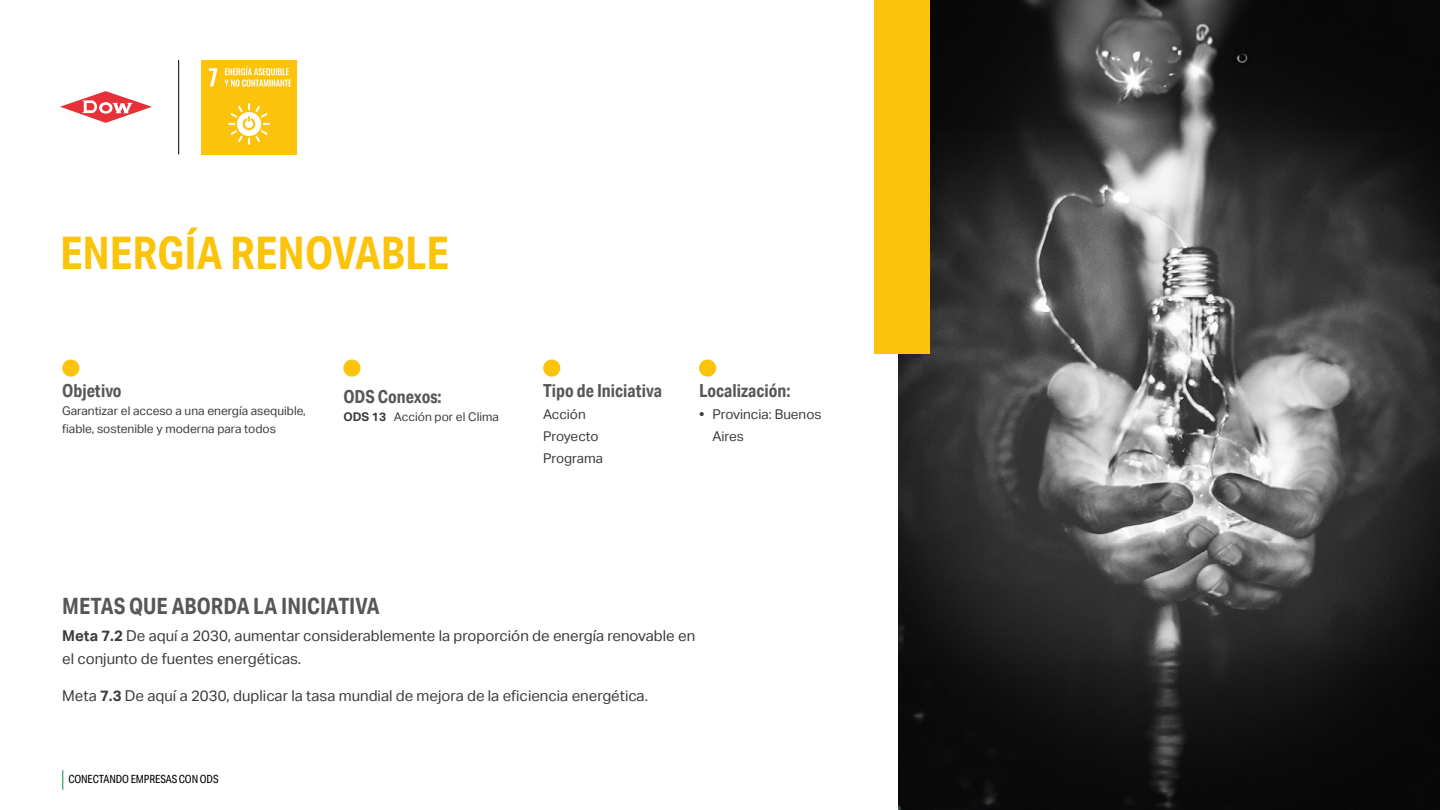
<style>
.page{position:relative;width:1440px;height:810px;background:#fff}
.page>*{position:absolute;margin:0;border:0;box-sizing:border-box;transform-origin:0 0}
.t1{font:700 45px "Aktiv Grotesk Cd";color:#fcc30b}
.t2{font:700 22.5px "Aktiv Grotesk Cd";color:#575756}
.t3{font:700 18px "Aktiv Grotesk Cd";color:#575756}
.t4{font:15px/23.2px "Aktiv Grotesk";color:#3c3c3b}
.t5{font:13.5px/21.8px "Aktiv Grotesk";color:#3c3c3b}
.t6{font:12px/18px "Aktiv Grotesk";color:#3c3c3b}
.t7{font:11.25px "Aktiv Grotesk Cd";letter-spacing:-.01em;color:#000}
.s1{font-weight:700}
</style>
<div class="page">
<svg style="left:62px;top:770px;width:1px;height:20px"></svg>
<img style="left:898px;top:0;width:542px;height:810px">
<div style="left:874px;top:0;width:56px;height:354px;background:#fcc30b"></div>
<div style="left:62px;top:360px;width:17px;height:17px;background:#fcc30b;border-radius:50%"></div>
<div style="left:699px;top:360px;width:17px;height:17px;background:#fcc30b;border-radius:50%"></div>
<img style="left:202px;top:60px;width:95px;height:95px">
<hr style="left:179px;top:60px;width:1px;height:94px;background:#000">
<div style="left:343px;top:360px;width:17px;height:17px;background:#fcc30b;border-radius:50%"></div>
<svg style="left:60px;top:91px;width:92px;height:32px"></svg>
<div style="left:543px;top:360px;width:17px;height:17px;background:#fcc30b;border-radius:50%"></div>
<h1 class="t1" style="left:60px;top:225px;width:391px">ENERGÍA RENOVABLE</h1>
<p class="t3" style="left:62px;top:380px;width:61px">Objetivo</p>
<p class="t6" style="left:62px;top:402px;width:245px">Garantizar el acceso a una energía asequible, fiable, sostenible y moderna para todos</p>
<p class="t3" style="left:343px;top:385px;width:100px">ODS Conexos:</p>
<p class="t6" style="left:343px;top:408px;width:157px"><span class="s1">ODS 13</span> Acción por el Clima</p>
<p class="t3" style="left:543px;top:380px;width:120px">Tipo de Iniciativa</p>
<p class="t5" style="left:543px;top:404px;width:61px">Acción<br>Proyecto<br>Programa</p>
<p class="t3" style="left:699px;top:380px;width:93px">Localización:</p>
<p class="t5" style="left:712px;top:404px;width:110px;text-indent:-14px"><span class="s1">•</span> Provincia: Buenos<br>Aires</p>
<h2 class="t2" style="left:62px;top:592px;width:319px">METAS QUE ABORDA LA INICIATIVA</h2>
<p class="t4" style="left:62px;top:624px;width:635px"><span class="s1">Meta 7.2</span> De aquí a 2030, aumentar considerablemente la proporción de energía renovable en el conjunto de fuentes energéticas.</p>
<p class="t4" style="left:62px;top:684px;width:587px">Meta <span class="s1">7.3</span> De aquí a 2030, duplicar la tasa mundial de mejora de la eficiencia energética.</p>
<p class="t7" style="left:68px;top:773px;width:152px">CONECTANDO EMPRESAS CON ODS</p>
</div>
